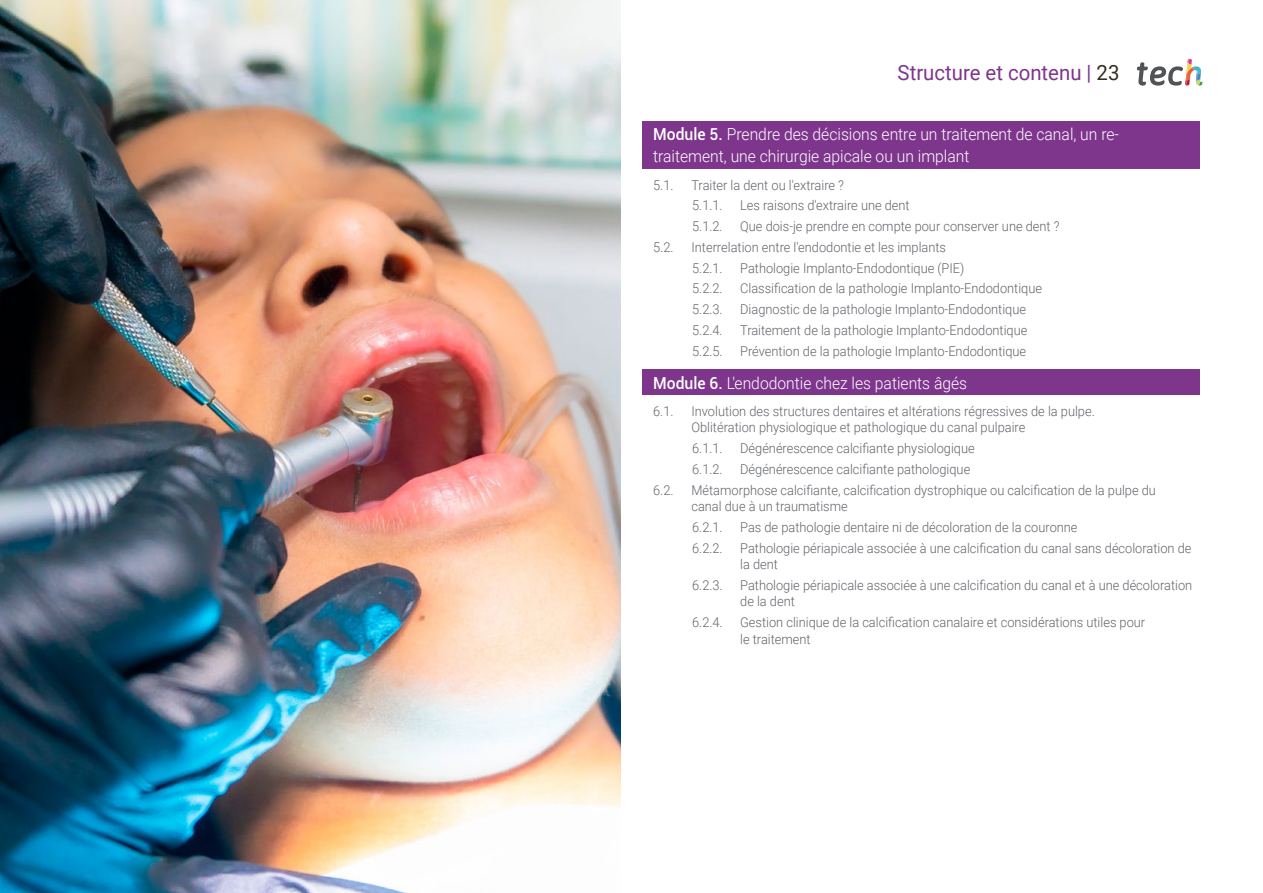
<style>
.page{position:relative;width:1263px;height:893px;background:#fff}
.page>*{position:absolute;margin:0;border:0;box-sizing:border-box;transform-origin:0 0}
.t1{font:21px "Roboto";color:#7e358c}
.t2{font:300 16.5px/22.5px "Roboto";color:#fff;scale:.95 1}
.t3{font:300 13.5px/16.5px "Roboto";color:#61646a;scale:.95 1}
.s1{color:#312e20}
.s2{font-weight:500}
</style>
<div class="page">
<svg style="left:1137px;top:59px;width:65px;height:27px"></svg>
<div style="left:642px;top:121px;width:557px;height:48px;background:#7e358c"></div>
<div style="left:642px;top:370px;width:557px;height:25px;background:#7e358c"></div>
<img style="left:0;top:0;width:621px;height:893px">
<h1 class="t1" style="left:898px;top:57px;width:223px">Structure et contenu | <span class="s1">23</span></h1>
<p class="t2" style="left:653px;top:122px;width:492px"><span class="s2">Module 5.</span> Prendre des décisions entre un traitement de canal, un re&shy;traitement, une chirurgie apicale ou un implant</p>
<p class="t3" style="left:653px;top:176px;width:23px">5.1.</p>
<p class="t3" style="left:691px;top:174px;width:162px;line-height:20.7px">Traiter la dent ou l'extraire ?<br>5.1.1.</p>
<p class="t3" style="left:740px;top:197px;width:180px">Les raisons d'extraire une dent</p>
<p class="t3" style="left:692px;top:218px;width:34px">5.1.2.</p>
<p class="t3" style="left:740px;top:218px;width:338px">Que dois-je prendre en compte pour conserver une dent ?</p>
<p class="t3" style="left:653px;top:238px;width:23px">5.2.</p>
<p class="t3" style="left:691px;top:236px;width:270px;line-height:20.7px">Interrelation entre l'endodontie et les implants<br>5.2.1.</p>
<p class="t3" style="left:740px;top:259px;width:237px">Pathologie Implanto-Endodontique (PIE)</p>
<p class="t3" style="left:692px;top:280px;width:34px">5.2.2.</p>
<p class="t3" style="left:740px;top:280px;width:319px">Classification de la pathologie Implanto-Endodontique</p>
<p class="t3" style="left:692px;top:301px;width:34px">5.2.3.</p>
<p class="t3" style="left:740px;top:301px;width:302px">Diagnostic de la pathologie Implanto-Endodontique</p>
<p class="t3" style="left:692px;top:321px;width:34px">5.2.4.</p>
<p class="t3" style="left:740px;top:321px;width:304px">Traitement de la pathologie Implanto-Endodontique</p>
<p class="t3" style="left:692px;top:342px;width:34px">5.2.5.</p>
<p class="t3" style="left:740px;top:342px;width:302px">Prévention de la pathologie Implanto-Endodontique</p>
<p class="t2" style="left:653px;top:371px;width:332px"><span class="s2">Module 6.</span> L'endodontie chez les patients âgés</p>
<p class="t3" style="left:653px;top:402px;width:23px">6.1.</p>
<p class="t3" style="left:691px;top:402px;width:426px">Involution des structures dentaires et altérations régressives de la pulpe.<br>Oblitération physiologique et pathologique du canal pulpaire</p>
<p class="t3" style="left:692px;top:440px;width:34px">6.1.1.</p>
<p class="t3" style="left:740px;top:440px;width:248px">Dégénérescence calcifiante physiologique</p>
<p class="t3" style="left:692px;top:460px;width:34px">6.1.2.</p>
<p class="t3" style="left:740px;top:460px;width:244px">Dégénérescence calcifiante pathologique</p>
<p class="t3" style="left:653px;top:481px;width:23px">6.2.</p>
<p class="t3" style="left:691px;top:481px;width:490px">Métamorphose calcifiante, calcification dystrophique ou calcification de la pulpe du canal due à un traumatisme</p>
<p class="t3" style="left:692px;top:518px;width:34px">6.2.1.</p>
<p class="t3" style="left:740px;top:518px;width:357px">Pas de pathologie dentaire ni de décoloration de la couronne</p>
<p class="t3" style="left:692px;top:539px;width:34px">6.2.2.</p>
<p class="t3" style="left:740px;top:539px;width:477px">Pathologie périapicale associée à une calcification du canal sans décoloration de la dent</p>
<p class="t3" style="left:692px;top:576px;width:34px">6.2.3.</p>
<p class="t3" style="left:740px;top:576px;width:477px">Pathologie périapicale associée à une calcification du canal et à une décoloration de la dent</p>
<p class="t3" style="left:692px;top:614px;width:34px">6.2.4.</p>
<p class="t3" style="left:740px;top:614px;width:428px">Gestion clinique de la calcification canalaire et considérations utiles pour le traitement</p>
</div>
